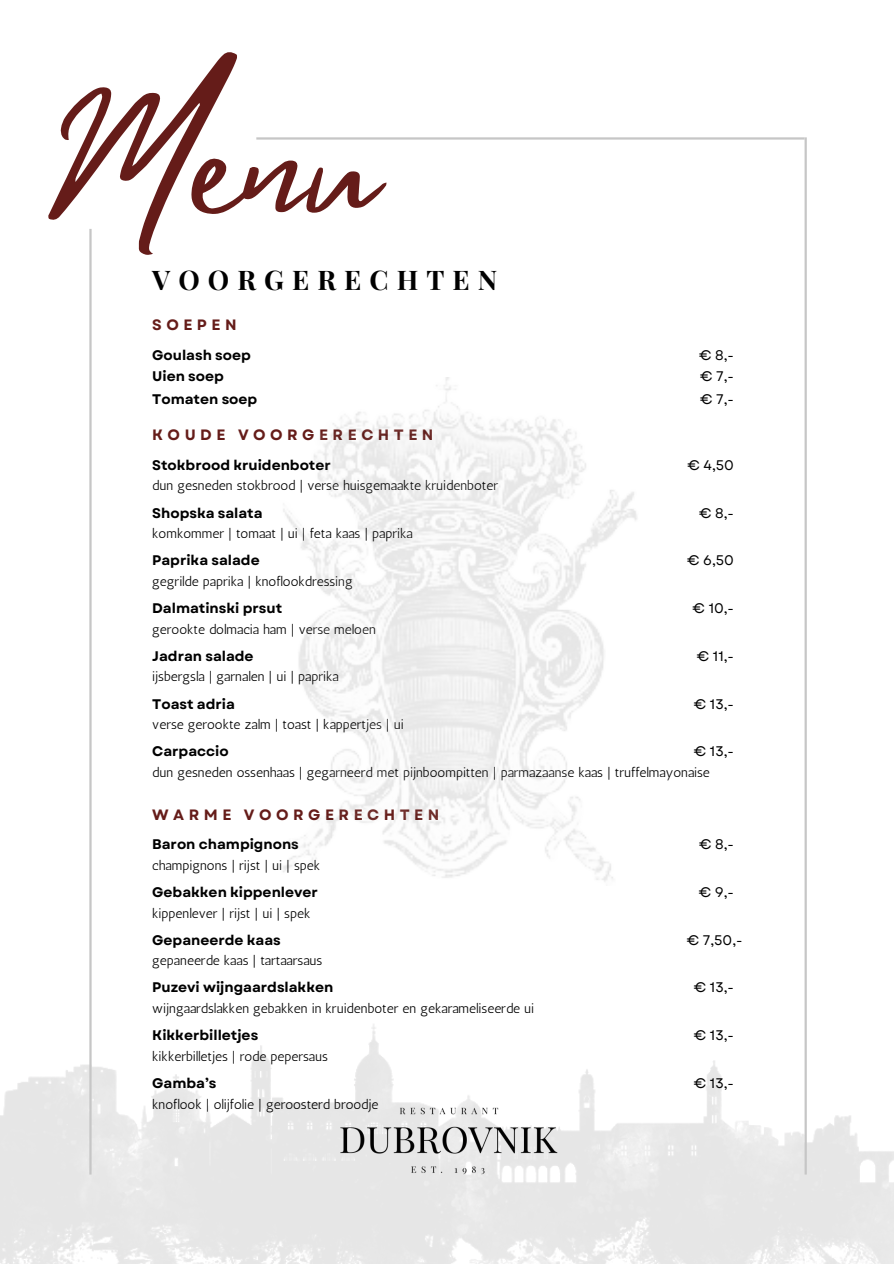
<style>
.page{position:relative;width:894px;height:1264px;background:#fff}
.page>*{position:absolute;margin:0;border:0;box-sizing:border-box;transform-origin:0 0}
.t1{font:168px "Mistrully";color:#651c19}
.t2{font:700 27px "Playfair Display";letter-spacing:.3em;color:#000}
.t3{font:700 15px "Garet";letter-spacing:.3em;color:#651c19}
.t4{font:700 13.95px "Garet";color:#000}
.t5{font:13.95px "Garet";color:#000}
.t6{font:13.5px "Antic";color:#000}
</style>
<div class="page">
<hr style="left:256px;top:137px;width:548px;height:3px;background:#c6c6c6">
<hr style="left:89px;top:229px;width:3px;height:945px;background:#c6c6c6">
<hr style="left:804px;top:137px;width:2px;height:1037px;background:#c6c6c6">
<img style="left:340px;top:1107px;width:217px;height:66px">
<img style="left:282px;top:378px;width:355px;height:507px">
<p class="t1" style="left:54px;top:27px;width:326px">Menu</p>
<h1 class="t2" style="left:152px;top:261px;width:346px">VOORGERECHTEN</h1>
<p class="t3" style="left:152px;top:314px;width:86px">SOEPEN</p>
<p class="t4" style="left:152px;top:345px;width:100px">Goulash soep</p>
<p class="t5" style="left:699px;top:345px;width:36px">€ 8,-</p>
<h4 class="t4" style="left:152px;top:366px;width:73px">Uien soep</h4>
<p class="t5" style="left:700px;top:366px;width:35px">€ 7,-</p>
<p class="t4" style="left:152px;top:389px;width:106px">Tomaten soep</p>
<h4 class="t5" style="left:700px;top:389px;width:35px">€ 7,-</h4>
<p class="t3" style="left:152px;top:424px;width:283px">KOUDE VOORGERECHTEN</p>
<h2 class="t4" style="left:152px;top:455px;width:180px">Stokbrood kruidenboter</h2>
<h3 class="t6" style="left:152px;top:477px;width:347px">dun gesneden stokbrood | verse huisgemaakte kruidenboter</h3>
<h4 class="t5" style="left:687px;top:455px;width:48px">€ 4,50</h4>
<p class="t4" style="left:152px;top:502px;width:112px">Shopska salata</p>
<h4 class="t6" style="left:152px;top:525px;width:262px">komkommer | tomaat | ui | feta kaas | paprika</h4>
<p class="t5" style="left:699px;top:502px;width:36px">€ 8,-</p>
<p class="t4" style="left:152px;top:550px;width:109px">Paprika salade</p>
<h4 class="t6" style="left:152px;top:573px;width:202px">gegrilde paprika | knoflookdressing</h4>
<p class="t5" style="left:687px;top:550px;width:48px">€ 6,50</p>
<h3 class="t4" style="left:152px;top:598px;width:131px">Dalmatinski prsut</h3>
<h4 class="t6" style="left:152px;top:621px;width:225px">gerookte dolmacia ham | verse meloen</h4>
<p class="t5" style="left:692px;top:598px;width:43px">€ 10,-</p>
<p class="t4" style="left:152px;top:646px;width:103px">Jadran salade</p>
<h4 class="t6" style="left:152px;top:668px;width:188px">ijsbergsla | garnalen | ui | paprika</h4>
<p class="t5" style="left:696px;top:646px;width:39px">€ 11,-</p>
<p class="t4" style="left:152px;top:693px;width:84px">Toast adria</p>
<h4 class="t6" style="left:152px;top:716px;width:253px">verse gerookte zalm | toast | kappertjes | ui</h4>
<p class="t5" style="left:693px;top:693px;width:42px">€ 13,-</p>
<p class="t4" style="left:152px;top:741px;width:78px">Carpaccio</p>
<h4 class="t6" style="left:152px;top:764px;width:559px">dun gesneden ossenhaas | gegarneerd met pijnboompitten | parmazaanse kaas | truffelmayonaise</h4>
<p class="t5" style="left:693px;top:741px;width:42px">€ 13,-</p>
<h4 class="t3" style="left:152px;top:803px;width:288px">WARME VOORGERECHTEN</h4>
<p class="t4" style="left:152px;top:834px;width:148px">Baron champignons</p>
<h4 class="t6" style="left:152px;top:857px;width:169px">champignons | rijst | ui | spek</h4>
<p class="t5" style="left:699px;top:834px;width:36px">€ 8,-</p>
<p class="t4" style="left:152px;top:881px;width:167px">Gebakken kippenlever</p>
<p class="t6" style="left:152px;top:904px;width:160px">kippenlever | rijst | ui | spek</p>
<h3 class="t5" style="left:698px;top:881px;width:37px">€ 9,-</h3>
<h4 class="t4" style="left:152px;top:929px;width:130px">Gepaneerde kaas</h4>
<p class="t6" style="left:152px;top:952px;width:171px">gepaneerde kaas | tartaarsaus</p>
<p class="t5" style="left:686px;top:929px;width:57px">€ 7,50,-</p>
<h4 class="t4" style="left:152px;top:977px;width:183px">Puzevi wijngaardslakken</h4>
<p class="t6" style="left:152px;top:1000px;width:383px">wijngaardslakken gebakken in kruidenboter en gekarameliseerde ui</p>
<p class="t5" style="left:693px;top:977px;width:42px">€ 13,-</p>
<h4 class="t4" style="left:152px;top:1025px;width:107px">Kikkerbilletjes</h4>
<p class="t6" style="left:152px;top:1048px;width:177px">kikkerbilletjes | rode pepersaus</p>
<p class="t5" style="left:693px;top:1025px;width:42px">€ 13,-</p>
<p class="t4" style="left:152px;top:1073px;width:66px">Gamba’s</p>
<p class="t6" style="left:152px;top:1095px;width:228px">knoflook | olijfolie | geroosterd broodje</p>
<h4 class="t5" style="left:693px;top:1073px;width:42px">€ 13,-</h4>
</div>
